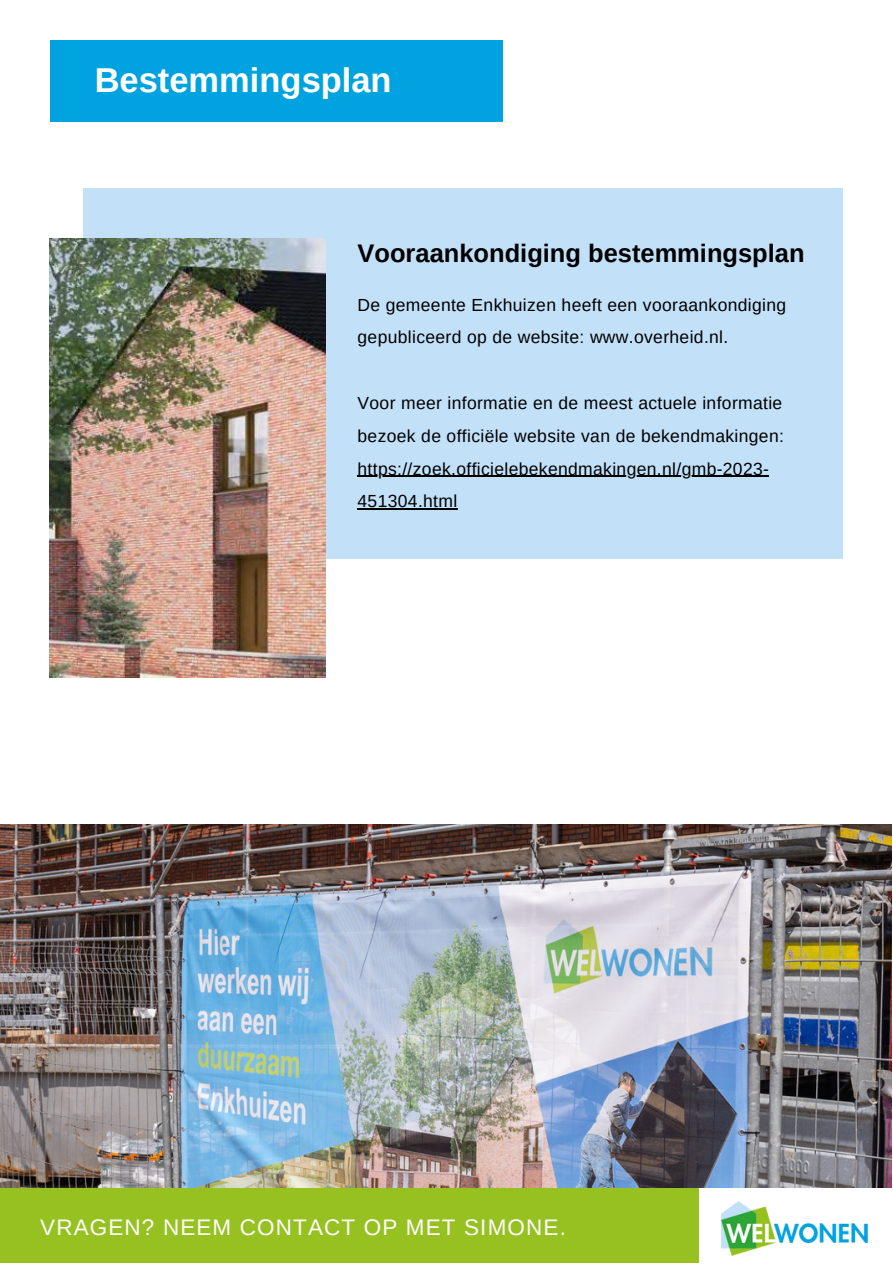
<style>
.page{position:relative;width:893px;height:1264px;background:#fff}
.page>*{position:absolute;margin:0;border:0;box-sizing:border-box;transform-origin:0 0}
.t1{font:700 34.5px "Arimo";color:#fff}
.t2{font:700 25.5px "Arimo";color:#000}
.t3{font:22.5px "Arimo";letter-spacing:.05em;color:#fff}
.t4{font:17.55px/32.7px "Arimo";letter-spacing:.02em;color:#000}
</style>
<div class="page">
<div style="left:0;top:1187px;width:698px;height:75px;background:#96c121"></div>
<img style="left:721px;top:1201px;width:146px;height:54px">
<div style="left:84px;top:188px;width:758px;height:371px;background:#c2e0f8"></div>
<div style="left:50px;top:40px;width:452px;height:82px;background:#00a2e0"></div>
<hr style="left:357px;top:475px;width:412px;height:2px;background:#000">
<hr style="left:357px;top:508px;width:100px;height:1px;background:#000">
<img style="left:0;top:824px;width:891px;height:363px">
<img style="left:50px;top:238px;width:275px;height:440px">
<p class="t1" style="left:95px;top:60px;width:298px">Bestemmingsplan</p>
<p class="t2" style="left:357px;top:238px;width:448px">Vooraankondiging bestemmingsplan</p>
<p class="t4" style="left:357px;top:288px;width:430px">De gemeente Enkhuizen heeft een vooraankondiging gepubliceerd op de website: www.overheid.nl.</p>
<p class="t4" style="left:357px;top:386px;width:428px">Voor meer informatie en de meest actuele informatie bezoek de officiële website van de bekendmakingen: https://zoek.officielebekendmakingen.nl/gmb-2023- 451304.html</p>
<p class="t3" style="left:40px;top:1214px;width:527px">VRAGEN? NEEM CONTACT OP MET SIMONE.</p>
</div>
